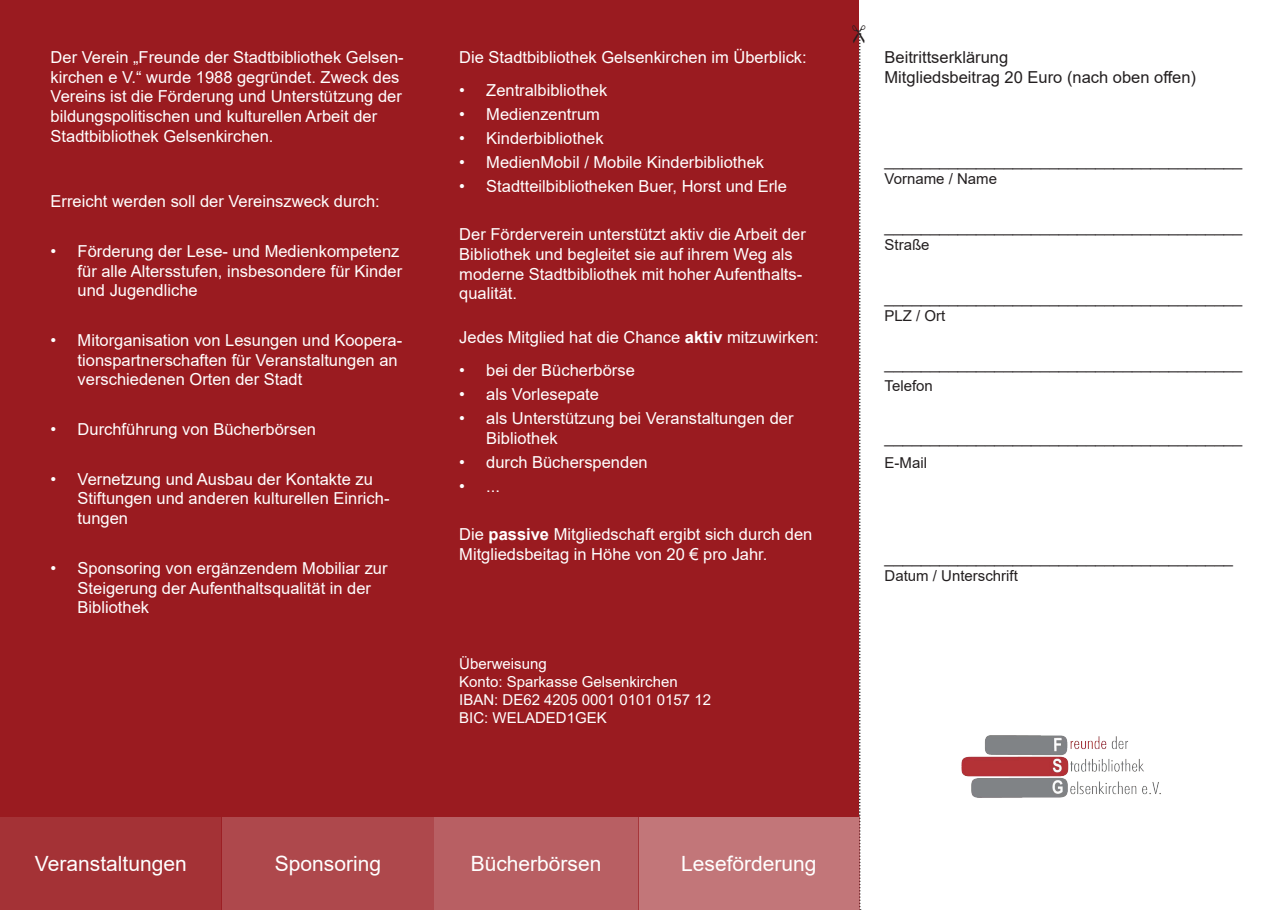
<style>
.page{position:relative;width:1280px;height:910px;background:#fff}
.page>*{position:absolute;margin:0;border:0;box-sizing:border-box;transform-origin:0 0}
.t1{font:21px "Arial";color:#fff}
.t2{font:16.5px/19.8px "Arial";color:#fff}
.t3{font:16.5px/19.8px "Arial";color:#231f20}
.t4{font:15px/18px "Arial";color:#fff}
.t5{font:15px "Arial";color:#231f20}
.s1{font-weight:700}
</style>
<div class="page">
<div style="left:0;top:0;width:859px;height:816px;background:#9a1b20"></div>
<img style="left:961px;top:735px;width:200px;height:63px">
<div style="left:0;top:816px;width:222px;height:94px;background:#a43236"></div>
<div style="left:222px;top:816px;width:212px;height:94px;background:#ae484c"></div>
<div style="left:638px;top:816px;width:221px;height:94px;background:#c27679"></div>
<div style="left:434px;top:816px;width:204px;height:94px;background:#b85f63"></div>
<svg style="left:852px;top:33px;width:10px;height:877px"></svg>
<p class="t2" style="left:51px;top:47px;width:355px">Der Verein „Freunde der Stadtbibliothek Gelsen&shy;kirchen e V.“ wurde 1988 gegründet. Zweck des Vereins ist die Förderung und Unterstützung der bildungspolitischen und kulturellen Arbeit der Stadtbibliothek Gelsenkirchen.</p>
<p class="t2" style="left:51px;top:191px;width:331px">Erreicht werden soll der Vereinszweck durch:</p>
<p class="t2" style="left:78px;top:241px;width:326px;text-indent:-27px">• Förderung der Lese- und Medienkompetenz für alle Altersstufen, insbesondere für Kinder und Jugendliche</p>
<p class="t2" style="left:78px;top:330px;width:326px;text-indent:-27px">• Mitorganisation von Lesungen und Koopera&shy;tionspartnerschaften für Veranstaltungen an verschiedenen Orten der Stadt</p>
<p class="t2" style="left:51px;top:419px;width:267px">• Durchführung von Bücherbörsen</p>
<p class="t2" style="left:78px;top:469px;width:313px;text-indent:-27px">• Vernetzung und Ausbau der Kontakte zu<br>Stiftungen und anderen kulturellen Einrich&shy;tungen</p>
<p class="t2" style="left:78px;top:558px;width:311px;text-indent:-27px">• Sponsoring von ergänzendem Mobiliar zur<br>Steigerung der Aufenthaltsqualität in der<br>Bibliothek</p>
<p class="t2" style="left:459px;top:47px;width:349px">Die Stadtbibliothek Gelsenkirchen im Überblick:</p>
<p class="t2" style="left:459px;top:80px;width:150px">• Zentralbibliothek</p>
<p class="t2" style="left:459px;top:104px;width:142px">• Medienzentrum</p>
<p class="t2" style="left:459px;top:128px;width:146px">• Kinderbibliothek</p>
<p class="t2" style="left:459px;top:152px;width:306px">• MedienMobil / Mobile Kinderbibliothek</p>
<p class="t2" style="left:459px;top:176px;width:329px">• Stadtteilbibliotheken Buer, Horst und Erle</p>
<p class="t2" style="left:459px;top:224px;width:348px">Der Förderverein unterstützt aktiv die Arbeit der Bibliothek und begleitet sie auf ihrem Weg als moderne Stadtbibliothek mit hoher Aufenthalts&shy;qualität.</p>
<p class="t2" style="left:459px;top:327px;width:361px">Jedes Mitglied hat die Chance <span class="s1">aktiv</span> mitzuwirken:</p>
<p class="t2" style="left:459px;top:360px;width:177px">• bei der Bücherbörse</p>
<p class="t2" style="left:459px;top:384px;width:141px">• als Vorlesepate</p>
<p class="t2" style="left:486px;top:408px;width:309px;text-indent:-27px">• als Unterstützung bei Veranstaltungen der<br>Bibliothek</p>
<p class="t2" style="left:459px;top:452px;width:190px">• durch Bücherspenden</p>
<p class="t2" style="left:459px;top:476px;width:42px">• ...</p>
<p class="t2" style="left:459px;top:524px;width:355px">Die <span class="s1">passive</span> Mitgliedschaft ergibt sich durch den<br>Mitgliedsbeitag in Höhe von 20 € pro Jahr.</p>
<p class="t4" style="left:459px;top:655px;width:253px">Überweisung<br>Konto: Sparkasse Gelsenkirchen<br>IBAN: DE62 4205 0001 0101 0157 12<br>BIC: WELADED1GEK</p>
<p class="t1" style="left:35px;top:849px;width:153px">Veranstaltungen</p>
<p class="t1" style="left:275px;top:849px;width:108px">Sponsoring</p>
<p class="t1" style="left:471px;top:849px;width:132px">Bücherbörsen</p>
<p class="t1" style="left:681px;top:849px;width:137px">Leseförderung</p>
<p class="t3" style="left:884px;top:47px;width:313px">Beitrittserklärung<br>Mitgliedsbeitrag 20 Euro (nach oben offen)</p>
<p class="t3" style="left:884px;top:150px;width:359px">_______________________________________</p>
<p class="t5" style="left:884px;top:169px;width:114px">Vorname / Name</p>
<p class="t3" style="left:884px;top:217px;width:359px">_______________________________________</p>
<p class="t5" style="left:884px;top:235px;width:47px">Straße</p>
<p class="t3" style="left:884px;top:287px;width:359px">_______________________________________</p>
<p class="t5" style="left:884px;top:305px;width:62px">PLZ / Ort</p>
<p class="t3" style="left:884px;top:353px;width:359px">_______________________________________</p>
<p class="t5" style="left:884px;top:376px;width:50px">Telefon</p>
<p class="t3" style="left:884px;top:428px;width:359px">_______________________________________</p>
<p class="t5" style="left:884px;top:452px;width:44px">E-Mail</p>
<p class="t3" style="left:884px;top:547px;width:350px">______________________________________</p>
<p class="t5" style="left:884px;top:565px;width:135px">Datum / Unterschrift</p>
</div>
